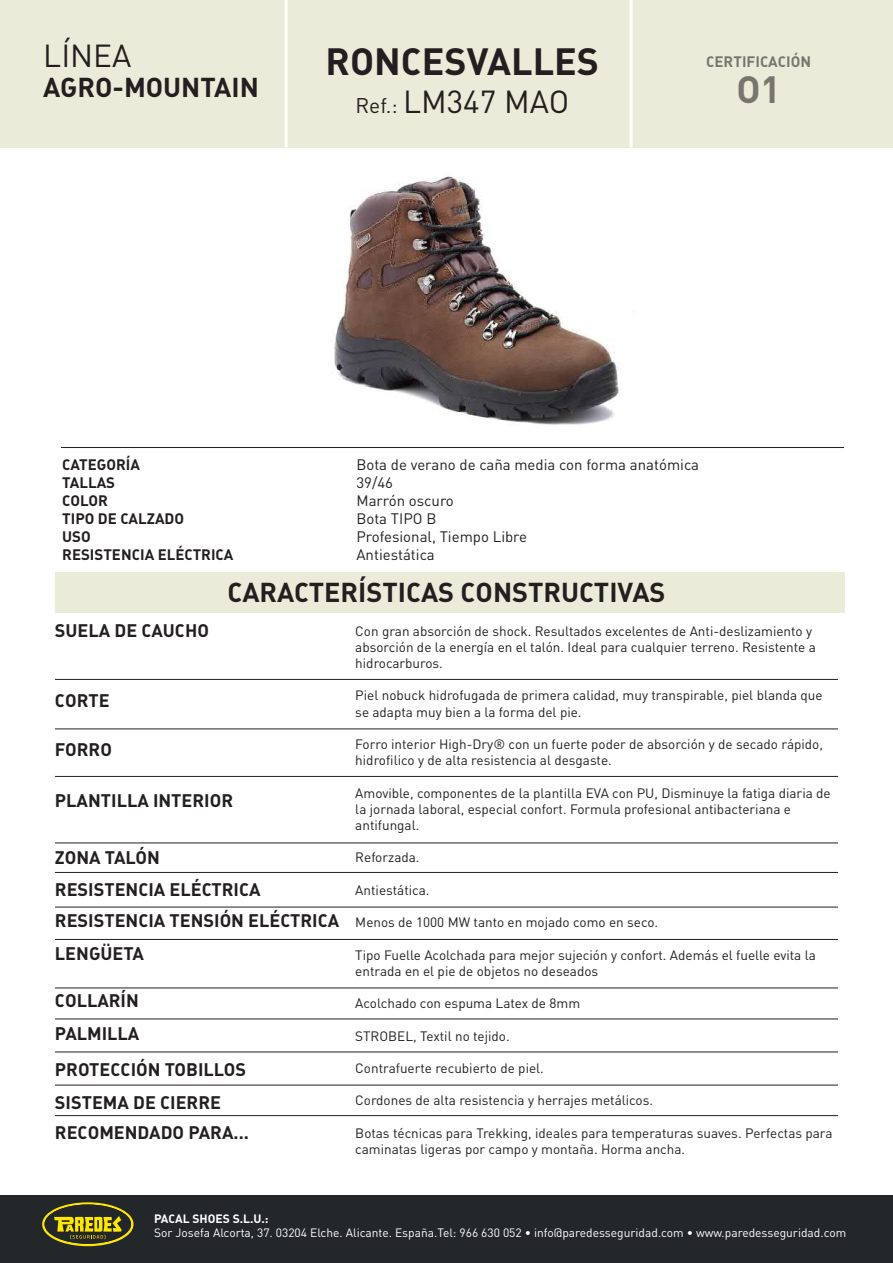
<style>
.page{position:relative;width:893px;height:1263px;background:#fff}
.page>*{position:absolute;margin:0;border:0;box-sizing:border-box;transform-origin:0 0}
.t1{font:700 37.5px "DIN";color:#231f20}
.t2{font:700 37.5px "DIN";color:rgb(35 31 32/.58)}
.t3{font:31.5px "DIN";color:#231f20}
.t4{font:700 27px "DIN";color:#231f20}
.t5{font:700 18px/32px "DIN";color:#231f20}
.t6{font:15px/18px "DIN";color:#231f20}
.t7{font:700 15px/18px "DIN";color:#231f20}
.t8{font:700 15px "DIN";color:rgb(35 31 32/.58)}
.t9{font:13.5px/16.2px "DIN";color:#231f20}
.t10{font:12px "DIN";color:#fff}
.t11{font:700 12px "DIN";color:#fff}
.s1{font-size:21px}
</style>
<div class="page">
<img style="left:332px;top:176px;width:287px;height:249px">
<div style="left:0;top:1195px;width:893px;height:68px;background:#242729"></div>
<div style="left:55px;top:572px;width:789px;height:40px;background:#eaecd9"></div>
<div style="left:0;top:0;width:893px;height:147px;background:#eaecd9"></div>
<hr style="left:285px;top:0;width:3px;height:147px;background:#fff">
<hr style="left:630px;top:0;width:3px;height:147px;background:#fff">
<hr style="left:61px;top:447px;width:783px;height:1px;background:#231f20">
<hr style="left:55px;top:679px;width:783px;height:1px;background:#231f20">
<hr style="left:55px;top:728px;width:783px;height:1px;background:#231f20">
<hr style="left:55px;top:776px;width:783px;height:1px;background:#231f20">
<hr style="left:55px;top:842px;width:783px;height:1px;background:#231f20">
<hr style="left:55px;top:872px;width:783px;height:1px;background:#231f20">
<hr style="left:55px;top:939px;width:783px;height:1px;background:#231f20">
<hr style="left:55px;top:987px;width:783px;height:1px;background:#231f20">
<hr style="left:55px;top:907px;width:783px;height:1px;background:#231f20">
<hr style="left:55px;top:1018px;width:783px;height:1px;background:#231f20">
<hr style="left:55px;top:1051px;width:783px;height:1px;background:#231f20">
<hr style="left:55px;top:1085px;width:783px;height:1px;background:#231f20">
<hr style="left:55px;top:1115px;width:783px;height:1px;background:#231f20">
<svg style="left:42px;top:1202px;width:92px;height:44px"></svg>
<h2 class="t3" style="left:43px;top:36px;width:90px">LÍNEA</h2>
<h3 class="t4" style="left:43px;top:70px;width:217px">AGRO-MOUNTAIN</h3>
<h1 class="t1" style="left:325px;top:37px;width:275px">RONCESVALLES</h1>
<h2 class="t3" style="left:355px;top:82px;width:215px"><span class="s1">Ref.:</span> LM347 MAO</h2>
<p class="t8" style="left:706px;top:51px;width:106px">CERTIFICACIÓN</p>
<h1 class="t2" style="left:736px;top:65px;width:46px">O1</h1>
<p class="t7" style="left:62px;top:455px;width:173px">CATEGORÍA<br>TALLAS<br>COLOR<br>TIPO DE CALZADO<br>USO<br>RESISTENCIA ELÉCTRICA</p>
<p class="t6" style="left:356px;top:455px;width:344px">Bota de verano de caña media con forma anatómica<br>39/46<br>Marrón oscuro<br>Bota TIPO B<br>Profesional, Tiempo Libre<br>Antiestática</p>
<h3 class="t4" style="left:227px;top:574px;width:440px">CARACTERÍSTICAS CONSTRUCTIVAS</h3>
<h3 class="t5" style="left:55px;top:614px;width:155px">SUELA DE CAUCHO</h3>
<h3 class="t5" style="left:55px;top:684px;width:56px">CORTE</h3>
<h3 class="t5" style="left:55px;top:732px;width:58px">FORRO</h3>
<h3 class="t5" style="left:55px;top:783px;width:180px">PLANTILLA INTERIOR</h3>
<h3 class="t5" style="left:55px;top:841px;width:286px">ZONA TALÓN<br>RESISTENCIA ELÉCTRICA<br>RESISTENCIA TENSIÓN ELÉCTRICA<br>LENGÜETA</h3>
<h3 class="t5" style="left:55px;top:983px;width:86px;line-height:33.6px">COLLARÍN<br>PALMILLA</h3>
<h3 class="t5" style="left:55px;top:1052px;width:193px;line-height:33px">PROTECCIÓN TOBILLOS<br>SISTEMA DE CIERRE</h3>
<h3 class="t5" style="left:55px;top:1116px;width:195px">RECOMENDADO PARA...</h3>
<p class="t9" style="left:355px;top:622px;width:462px">Con gran absorción de shock. Resultados excelentes de Anti-deslizamiento y absorción de la energía en el talón. Ideal para cualquier terreno. Resistente a hidrocarburos.</p>
<p class="t9" style="left:355px;top:687px;width:469px">Piel nobuck hidrofugada de primera calidad, muy transpirable, piel blanda que se adapta muy bien a la forma del pie.</p>
<p class="t9" style="left:355px;top:736px;width:469px">Forro interior High-Dry® con un fuerte poder de absorción y de secado rápido, hidrofilico y de alta resistencia al desgaste.</p>
<p class="t9" style="left:355px;top:784px;width:477px">Amovible, componentes de la plantilla EVA con PU, Disminuye la fatiga diaria de la jornada laboral, especial confort. Formula profesional antibacteriana e antifungal.</p>
<p class="t9" style="left:355px;top:849px;width:66px">Reforzada.</p>
<p class="t9" style="left:355px;top:881px;width:76px">Antiestática.</p>
<p class="t9" style="left:355px;top:914px;width:304px">Menos de 1000 MW tanto en mojado como en seco.</p>
<p class="t9" style="left:355px;top:946px;width:462px">Tipo Fuelle Acolchada para mejor sujeción y confort. Además el fuelle evita la entrada en el pie de objetos no deseados</p>
<p class="t9" style="left:355px;top:995px;width:226px">Acolchado con espuma Latex de 8mm</p>
<p class="t9" style="left:355px;top:1027px;width:156px">STROBEL, Textil no tejido.</p>
<p class="t9" style="left:355px;top:1060px;width:190px">Contrafuerte recubierto de piel.</p>
<p class="t9" style="left:355px;top:1092px;width:299px">Cordones de alta resistencia y herrajes metálicos.</p>
<p class="t9" style="left:355px;top:1124px;width:479px">Botas técnicas para Trekking, ideales para temperaturas suaves. Perfectas para caminatas ligeras por campo y montaña. Horma ancha.</p>
<p class="t11" style="left:154px;top:1211px;width:116px">PACAL SHOES S.L.U.:</p>
<p class="t10" style="left:154px;top:1225px;width:694px">Sor Josefa Alcorta, 37. 03204 Elche. Alicante. España.Tel: 966 630 052 • info@paredesseguridad.com • www.paredesseguridad.com</p>
</div>
